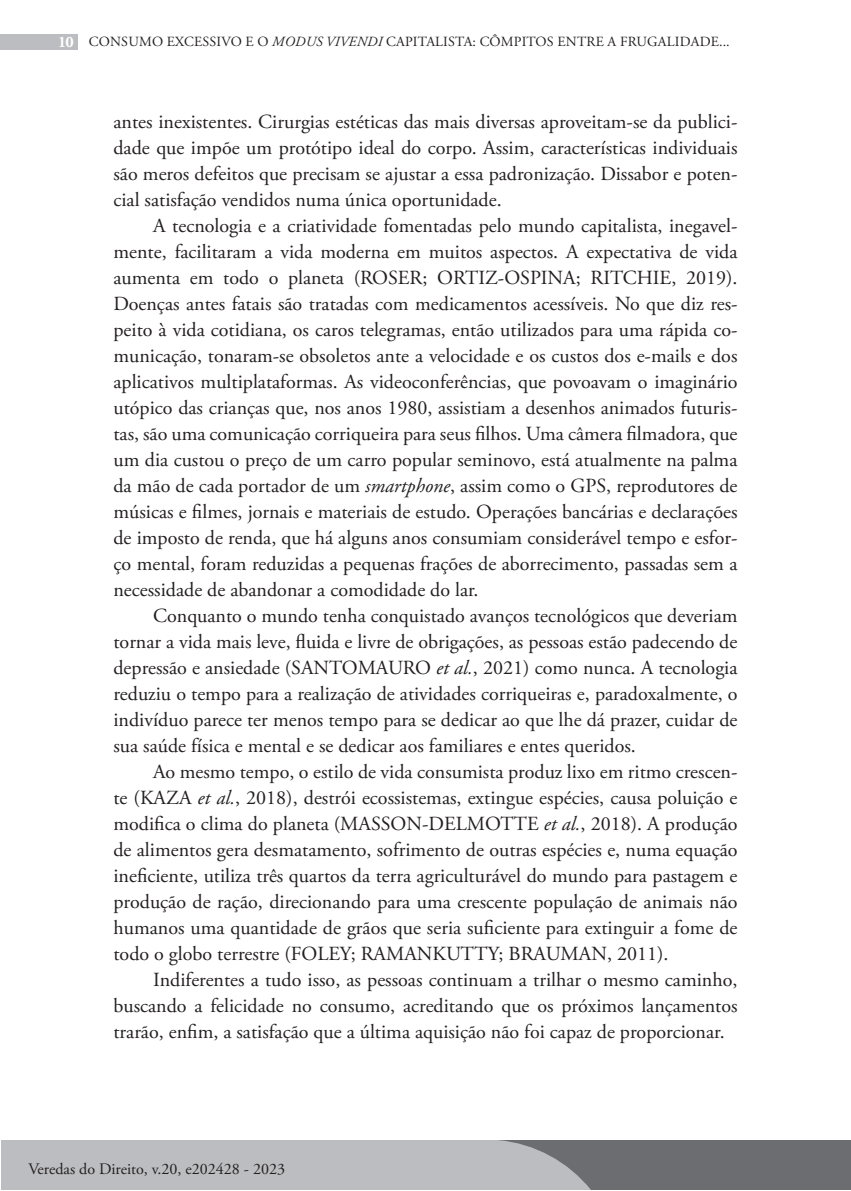
<style>
.page{position:relative;width:851px;height:1191px;background:#fff}
.page>*{position:absolute;margin:0;border:0;box-sizing:border-box;transform-origin:0 0}
.t1{font:20px/26px "Adobe Garamond Pro";color:#231f20;text-align:justify}
.t2{font:16px "Adobe Garamond Pro";color:#231f20}
.t3{font:14px "Adobe Garamond Pro";letter-spacing:.015em;color:#231f20}
.s1{font-weight:700;font-size:16px;color:#fff}
.s2{font-style:italic}
</style>
<div class="page">
<div style="left:1px;top:1140px;width:849px;height:50px;background:#6c6d70"></div>
<div style="left:0;top:34px;width:77px;height:16px;background:#bcbdc0"></div>
<div style="left:1px;top:1140px;width:590px;height:50px;background:#bcbdc0"></div>
<p class="t3" style="left:59px;top:34px;width:672px"><span class="s1">10</span> CONSUMO EXCESSIVO E O <span class="s2">MODUS VIVENDI</span> CAPITALISTA: CÔMPITOS ENTRE A FRUGALIDADE...</p>
<p class="t1" style="left:113px;top:109px;width:625px">antes inexistentes. Cirurgias estéticas das mais diversas aproveitam-se da publici&shy;dade que impõe um protótipo ideal do corpo. Assim, características individuais são meros defeitos que precisam se ajustar a essa padronização. Dissabor e poten&shy;cial satisfação vendidos numa única oportunidade.</p>
<p class="t1" style="left:113px;top:213px;width:625px;text-indent:40px">A tecnologia e a criatividade fomentadas pelo mundo capitalista, inegavel&shy;mente, facilitaram a vida moderna em muitos aspectos. A expectativa de vida aumenta em todo o planeta (ROSER; ORTIZ-OSPINA; RITCHIE, 2019).<br>Doenças antes fatais são tratadas com medicamentos acessíveis. No que diz res&shy;peito à vida cotidiana, os caros telegramas, então utilizados para uma rápida co&shy;municação, tonaram-se obsoletos ante a velocidade e os custos dos e-mails e dos aplicativos multiplataformas. As videoconferências, que povoavam o imaginário utópico das crianças que, nos anos 1980, assistiam a desenhos animados futuris&shy;tas, são uma comunicação corriqueira para seus filhos. Uma câmera filmadora, que um dia custou o preço de um carro popular seminovo, está atualmente na palma da mão de cada portador de um <span class="s2">smartphone</span>, assim como o GPS, reprodutores de músicas e filmes, jornais e materiais de estudo. Operações bancárias e declarações de imposto de renda, que há alguns anos consumiam considerável tempo e esfor&shy;ço mental, foram reduzidas a pequenas frações de aborrecimento, passadas sem a necessidade de abandonar a comodidade do lar.</p>
<p class="t1" style="left:113px;top:603px;width:625px;text-indent:40px">Conquanto o mundo tenha conquistado avanços tecnológicos que deveriam tornar a vida mais leve, fluida e livre de obrigações, as pessoas estão padecendo de depressão e ansiedade (SANTOMAURO <span class="s2">et al.</span>, 2021) como nunca. A tecnologia reduziu o tempo para a realização de atividades corriqueiras e, paradoxalmente, o indivíduo parece ter menos tempo para se dedicar ao que lhe dá prazer, cuidar de sua saúde física e mental e se dedicar aos familiares e entes queridos.</p>
<p class="t1" style="left:113px;top:759px;width:625px;text-indent:40px">Ao mesmo tempo, o estilo de vida consumista produz lixo em ritmo crescen&shy;te (KAZA <span class="s2">et al.</span>, 2018), destrói ecossistemas, extingue espécies, causa poluição e modifica o clima do planeta (MASSON-DELMOTTE <span class="s2">et al.</span>, 2018). A produção de alimentos gera desmatamento, sofrimento de outras espécies e, numa equação ineficiente, utiliza três quartos da terra agriculturável do mundo para pastagem e produção de ração, direcionando para uma crescente população de animais não humanos uma quantidade de grãos que seria suficiente para extinguir a fome de todo o globo terrestre (FOLEY; RAMANKUTTY; BRAUMAN, 2011).</p>
<p class="t1" style="left:113px;top:967px;width:625px;text-indent:40px">Indiferentes a tudo isso, as pessoas continuam a trilhar o mesmo caminho, buscando a felicidade no consumo, acreditando que os próximos lançamentos trarão, enfim, a satisfação que a última aquisição não foi capaz de proporcionar.</p>
<p class="t2" style="left:28px;top:1159px;width:258px">Veredas do Direito, v.20, e202428 - 2023</p>
</div>
